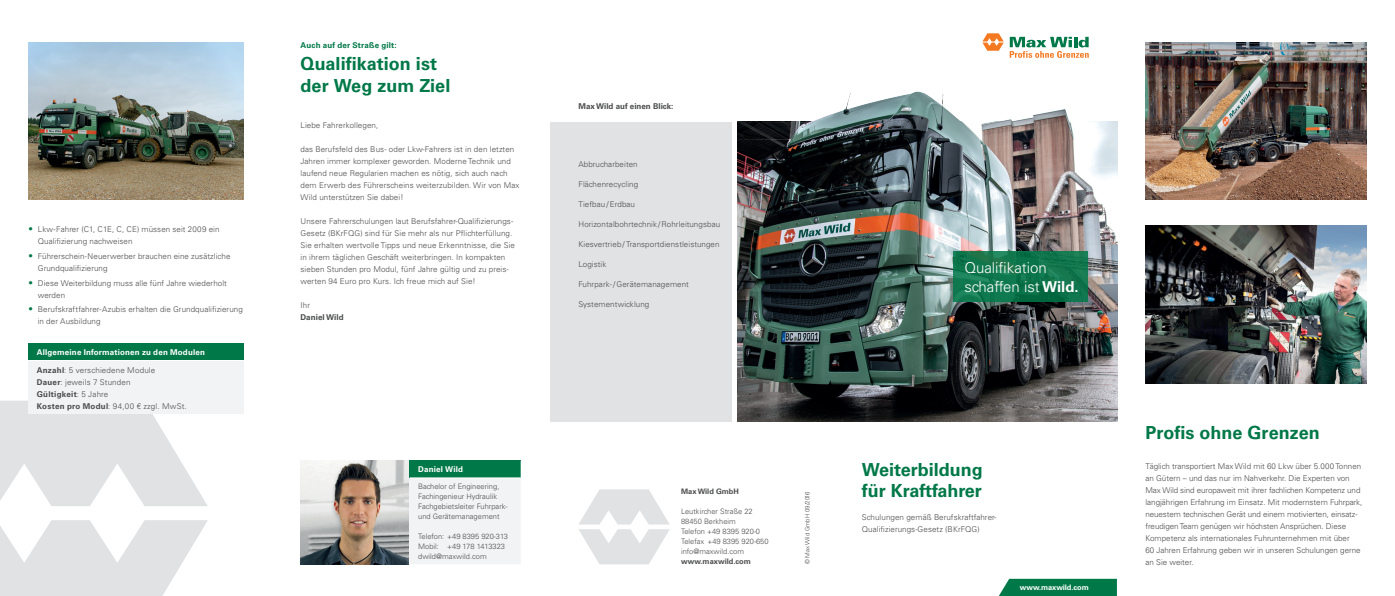
<style>
.page{position:relative;width:1395px;height:596px;background:#fff}
.page>*{position:absolute;margin:0;border:0;box-sizing:border-box;transform-origin:0 0}
.t1{font:700 18px/21.6px "Univers LT Std";color:#007848}
.t2{font:300 15px/19px "Univers LT Std";color:#fff}
.t3{font:300 8px/12px "Univers LT Std";letter-spacing:.01em;color:#4b4c4d}
.t4{font:700 8px "Univers LT Std";letter-spacing:.02em;color:#fff}
.t5{font:700 8px "Univers LT Std";color:#4b4c4d}
.t6{font:700 8px "Univers LT Std";letter-spacing:.02em;color:#007848}
.t7{font:300 7.5px/10px "Univers LT Std";color:#4b4c4d}
.t8{font:700 7.5px "Univers LT Std";color:#4b4c4d}
.t9{font:700 7.5px "Univers LT Std";letter-spacing:-.01em;color:#fff}
.t10{font:300 6px "Univers LT Std";color:#4b4c4d}
.s1{font-size:9px;color:#007848}
.s2{font-weight:700}
</style>
<div class="page">
<svg style="left:0;top:401px;width:208px;height:194px;fill:#e1e2e4"></svg>
<svg style="left:982px;top:33px;width:21px;height:18px"></svg>
<svg style="left:1009px;top:37px;width:80px;height:21px"></svg>
<div style="left:550px;top:122px;width:181px;height:299px;background:#e1e2e4"></div>
<svg style="left:579px;top:489px;width:91px;height:75px"></svg>
<svg style="left:999px;top:578px;width:118px;height:17px;background:#178458"></svg>
<img style="left:737px;top:91px;width:380px;height:330px">
<svg style="left:953px;top:251px;width:135px;height:51px;background:#10764c"></svg>
<img style="left:300px;top:460px;width:108px;height:104px">
<div style="left:410px;top:460px;width:111px;height:17px;background:#007848"></div>
<div style="left:410px;top:477px;width:111px;height:87px;background:#f2f3f4"></div>
<hr style="left:410px;top:477px;width:112px;height:1px;background:#fff">
<div style="left:28px;top:343px;width:216px;height:17px;background:#007848"></div>
<div style="left:28px;top:360px;width:216px;height:54px;background:#f2f3f4"></div>
<hr style="left:28px;top:360px;width:216px;height:1px;background:#fff">
<img style="left:28px;top:43px;width:216px;height:157px">
<img style="left:1145px;top:43px;width:221px;height:157px">
<img style="left:1145px;top:226px;width:221px;height:157px">
<p class="t3" style="left:38px;top:223px;width:183px;text-indent:-9px"><span class="s1">•</span> Lkw-Fahrer (C1, C1E, C, CE) müssen seit 2009 ein<br>Qualifizierung nachweisen</p>
<p class="t3" style="left:38px;top:249px;width:194px;text-indent:-9px"><span class="s1">•</span> Führerschein-Neuerwerber brauchen eine zusätzliche<br>Grundqualifizierung</p>
<p class="t3" style="left:38px;top:276px;width:191px;text-indent:-9px"><span class="s1">•</span> Diese Weiterbildung muss alle fünf Jahre wiederholt werden</p>
<p class="t3" style="left:38px;top:303px;width:207px;text-indent:-9px"><span class="s1">•</span> Berufskraftfahrer-Azubis erhalten die Grundqualifizierung in der Ausbildung</p>
<p class="t4" style="left:37px;top:347px;width:170px">Allgemeine Informationen zu den Modulen</p>
<p class="t3" style="left:37px;top:363px;width:151px"><span class="s2">Anzahl</span>: 5 verschiedene Module<br><span class="s2">Dauer</span>: jeweils 7 Stunden<br><span class="s2">Gültigkeit</span>: 5 Jahre<br><span class="s2">Kosten pro Modul</span>: 94,00 € zzgl. MwSt.</p>
<p class="t6" style="left:300px;top:41px;width:98px">Auch auf der Straße gilt:</p>
<h1 class="t1" style="left:300px;top:53px;width:151px">Qualifikation ist der Weg zum Ziel</h1>
<p class="t3" style="left:300px;top:119px;width:79px">Liebe Fahrerkollegen,</p>
<p class="t3" style="left:300px;top:143px;width:220px">das Berufsfeld des Bus- oder Lkw-Fahrers ist in den letzten Jahren immer komplexer geworden. Moderne Technik und laufend neue Regularien machen es nötig, sich auch nach dem Erwerb des Führerscheins weiterzubilden. Wir von Max Wild unterstützen Sie dabei!</p>
<p class="t3" style="left:300px;top:215px;width:216px">Unsere Fahrerschulungen laut Berufsfahrer-Qualifizierungs-Gesetz (BKrFQG) sind für Sie mehr als nur Pflichterfüllung.<br>Sie erhalten wertvolle Tipps und neue Erkenntnisse, die Sie in ihrem täglichen Geschäft weiterbringen. In kompakten sieben Stunden pro Modul, fünf Jahre gültig und zu preis&shy;werten 94 Euro pro Kurs. Ich freue mich auf Sie!</p>
<p class="t3" style="left:300px;top:299px;width:11px">Ihr</p>
<p class="t5" style="left:300px;top:312px;width:45px">Daniel Wild</p>
<p class="t4" style="left:418px;top:464px;width:46px">Daniel Wild</p>
<p class="t7" style="left:418px;top:481px;width:91px">Bachelor of Engineering,<br>Fachingenieur Hydraulik<br>Fachgebietsleiter Fuhrpark&shy;und Gerätemanagement</p>
<p class="t7" style="left:418px;top:531px;width:91px">Telefon: +49 8395 920-313<br>Mobil: +49 178 1413323 dwild@maxwild.com</p>
<p class="t5" style="left:578px;top:101px;width:96px">Max Wild auf einen Blick:</p>
<p class="t3" style="left:578px;top:158px;width:61px">Abbrucharbeiten</p>
<p class="t3" style="left:578px;top:178px;width:61px">Flächenrecycling</p>
<p class="t3" style="left:578px;top:198px;width:58px">Tiefbau /Erdbau</p>
<p class="t3" style="left:578px;top:218px;width:143px">Horizontalbohrtechnik /Rohrleitungsbau</p>
<p class="t3" style="left:578px;top:238px;width:143px">Kiesvertrieb / Transportdienstleistungen</p>
<p class="t3" style="left:578px;top:258px;width:29px">Logistik</p>
<p class="t3" style="left:578px;top:278px;width:112px">Fuhrpark- / Gerätemanagement</p>
<p class="t3" style="left:578px;top:298px;width:72px">Systementwicklung</p>
<h2 class="t2" style="left:964px;top:258px;width:116px">Qualifikation schaffen ist <span class="s2">Wild.</span></h2>
<h1 class="t1" style="left:862px;top:458px;width:122px">Weiterbildung</h1>
<p class="t8" style="left:681px;top:487px;width:59px">Max Wild GmbH</p>
<h1 class="t1" style="left:862px;top:479px;width:121px">für Kraftfahrer</h1>
<p class="t7" style="left:681px;top:506px;width:89px">Leutkircher Straße 22<br>88450 Berkheim<br>Telefon +49 8395 920-0<br>Telefax +49 8395 920-650 info@maxwild.com</p>
<p class="t8" style="left:681px;top:557px;width:71px">www.maxwild.com</p>
<p class="t10" style="left:804px;top:564px;width:75px;rotate:-90deg">© Max Wild GmbH 09/2016</p>
<p class="t3" style="left:862px;top:510px;width:136px">Schulungen gemäß Berufskraftfahrer-<br>Qualifizierungs-Gesetz (BKrFQG)</p>
<p class="t9" style="left:1020px;top:582px;width:70px">www.maxwild.com</p>
<h1 class="t1" style="left:1145px;top:421px;width:176px">Profis ohne Grenzen</h1>
<p class="t3" style="left:1145px;top:459px;width:218px">Täglich transportiert Max Wild mit 60 Lkw über 5.000 Tonnen an Gütern – und das nur im Nahverkehr. Die Experten von Max Wild sind europaweit mit ihrer fachlichen Kompetenz und langjährigen Erfahrung im Einsatz. Mit modernstem Fuhrpark, neuestem technischen Gerät und einem motivierten, einsatz&shy;freudigen Team genügen wir höchsten Ansprüchen. Diese Kompetenz als internationales Fuhrunternehmen mit über<br>60 Jahren Erfahrung geben wir in unseren Schulungen gerne an Sie weiter.</p>
</div>
